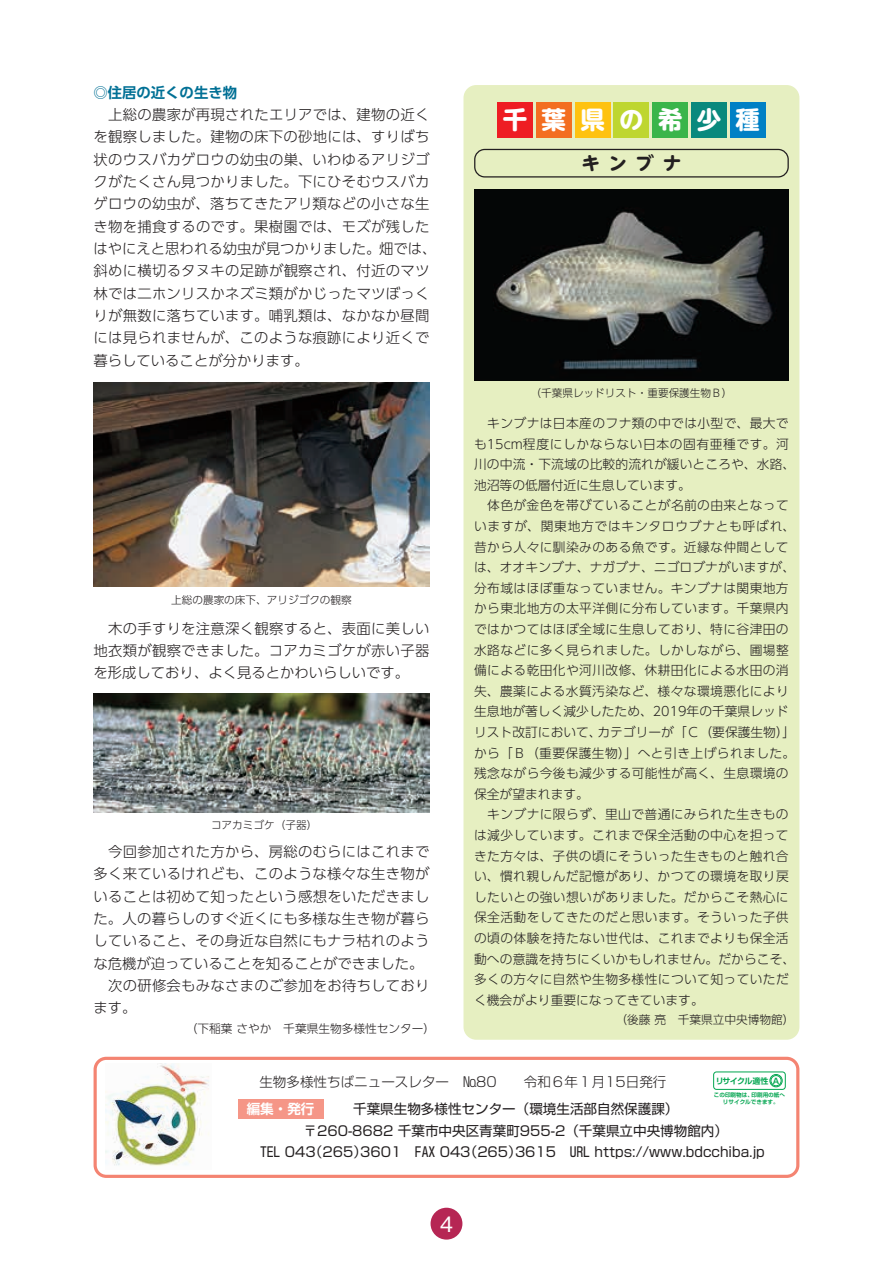
<style>
.page{position:relative;width:893px;height:1263px;background:#fff}
.page>*{position:absolute;margin:0;border:0;box-sizing:border-box;transform-origin:0 0}
.t1{font:700 24.45px "UD Shin M Go Pr 6 N";letter-spacing:.585em;color:#fff}
.t2{font:500 21.3px "Gothic BBB Pr 6 N";color:#fff}
.t3{font:700 18px "UD Shin M Go Pr 6 N";color:#231f20}
.t4{font:300 14.4px/22.4px "UD Shin Go Pr 6 N";letter-spacing:.02em;color:#231f20}
.t5{font:700 14.4px "UD Shin Go Pr 6 N De";color:#007095}
.t6{font:13.5px/21.3px "Shin Go Pr 6 N";color:#231f20;text-align:center}
.t7{font:300 13.5px "Shin Go Pr 6 N";color:#231f20}
.t8{font:700 13.5px "Shin Go Pr 6 N De";color:#fff}
.t9{font:300 12.75px/20.5px "UD Shin Go Pr 6 N";letter-spacing:.03em;color:#231f20}
.t10{font:300 11.7px "UD Shin Go Pr 6 N";color:#231f20}
.t11{font:300 10.65px "UD Shin Go Pr 6 N";color:#231f20}
.t12{font:700 7.95px "Shin Go Pr 6 N De";letter-spacing:-.065em;color:#00a54f}
.t13{font:700 5.55px/6.9px "Shin Go Pr 6 N De";color:#00a54f;text-align:center}
</style>
<div class="page">
<div style="left:431px;top:1208px;width:31px;height:31px;background:#b62654;border-radius:50%"></div>
<div style="left:463px;top:85px;width:336px;height:955px;background:#e6efc1;border-radius:13px"></div>
<div style="left:94px;top:1057px;width:705px;height:121px;border:3px solid #f48472;border-radius:11px"></div>
<div style="left:238px;top:1099px;width:85px;height:19px;background:#f59687"></div>
<div style="left:713px;top:1071px;width:73px;height:19px;border:1px solid #00a54f;border-radius:3px"></div>
<div style="left:770px;top:1074px;width:12px;height:13px;border:1px solid #00a54f;border-radius:50%"></div>
<div style="left:771px;top:1075px;width:10px;height:11px;border:1px solid #00a54f;border-radius:50%"></div>
<img style="left:105px;top:1063px;width:104px;height:103px">
<img style="left:474px;top:189px;width:315px;height:192px">
<div style="left:474px;top:149px;width:315px;height:29px;border:1px solid #231f20;border-radius:10px"></div>
<div style="left:497px;top:102px;width:36px;height:35px;background:#ee1d23"></div>
<div style="left:536px;top:102px;width:35px;height:35px;background:#f36e21"></div>
<div style="left:575px;top:102px;width:35px;height:35px;background:#fec210"></div>
<div style="left:614px;top:102px;width:35px;height:35px;background:#bed630"></div>
<div style="left:653px;top:102px;width:35px;height:35px;background:#3ab54a"></div>
<div style="left:691px;top:102px;width:36px;height:35px;background:#09897d"></div>
<div style="left:730px;top:102px;width:35px;height:35px;background:#0080c5"></div>
<img style="left:94px;top:383px;width:335px;height:204px">
<img style="left:94px;top:693px;width:335px;height:119px">
<p class="t5" style="left:94px;top:80px;width:145px">◎住居の近くの生き物</p>
<p class="t4" style="left:94px;top:103px;width:345px">　上総の農家が再現されたエリアでは、建物の近くを観察しました。建物の床下の砂地には、すりばち状のウスバカゲロウの幼虫の巣、いわゆるアリジゴクがたくさん見つかりました。下にひそむウスバカゲロウの幼虫が、落ちてきたアリ類などの小さな生き物を捕食するのです。果樹園では、モズが残したはやにえと思われる幼虫が見つかりました。畑では、斜めに横切るタヌキの足跡が観察され、付近のマツ林では二ホンリスかネズミ類がかじったマツぼっくりが無数に落ちています。哺乳類は、なかなか昼間には見られませんが、このような痕跡により近くで暮らしていることが分かります。</p>
<p class="t11" style="left:171px;top:591px;width:182px">上総の農家の床下、アリジゴクの観察</p>
<p class="t4" style="left:94px;top:616px;width:337px;text-align:justify">　木の手すりを注意深く観察すると、表面に美しい地衣類が観察できました。コアカミゴケが赤い子器を形成しており、よく見るとかわいらしいです。</p>
<p class="t11" style="left:211px;top:816px;width:108px">コアカミゴケ（子器）</p>
<p class="t4" style="left:94px;top:840px;width:337px">　今回参加された方から、房総のむらにはこれまで多く来ているけれども、このような様々な生き物がいることは初めて知ったという感想をいただきました。人の暮らしのすぐ近くにも多様な生き物が暮らしていること、その身近な自然にもナラ枯れのような危機が迫っていることを知ることができました。　次の研修会もみなさまのご参加をお待ちしております。</p>
<p class="t10" style="left:186px;top:1019px;width:251px">（下稲葉さやか　千葉県生物多様性センター）</p>
<h1 class="t1" style="left:503px;top:98px;width:259px">千葉県の希少種</h1>
<h3 class="t3" style="left:582px;top:148px;width:101px">キンブナ</h3>
<p class="t11" style="left:530px;top:385px;width:203px">（千葉県レッドリスト・重要保護生物Ｂ）</p>
<p class="t9" style="left:474px;top:412px;width:323px">　キンブナは日本産のフナ類の中では小型で、最大でも15cm程度にしかならない日本の固有亜種です。河川の中流・下流域の比較的流れが緩いところや、水路、池沼等の低層付近に生息しています。<br>　体色が金色を帯びていることが名前の由来となっていますが、関東地方ではキンタロウブナとも呼ばれ、昔から人々に馴染みのある魚です。近縁な仲間としては、オオキンブナ、ナガブナ、ニゴロブナがいますが、分布域はほぼ重なっていません。キンブナは関東地方から東北地方の太平洋側に分布しています。千葉県内ではかつてはほぼ全域に生息しており、特に谷津田の水路などに多く見られました。しかしながら、圃場整備による乾田化や河川改修、休耕田化による水田の消失、農薬による水質汚染など、様々な環境悪化により生息地が著しく減少したため、2019年の千葉県レッドリスト改訂において、カテゴリーが「Ｃ（要保護生物）」から「Ｂ（重要保護生物）」へと引き上げられました。残念ながら今後も減少する可能性が高く、生息環境の保全が望まれます。<br>　キンブナに限らず、里山で普通にみられた生きものは減少しています。これまで保全活動の中心を担ってきた方々は、子供の頃にそういった生きものと触れ合い、慣れ親しんだ記憶があり、かつての環境を取り戻したいとの強い想いがありました。だからこそ熱心に保全活動をしてきたのだと思います。そういった子供の頃の体験を持たない世代は、これまでよりも保全活動への意識を持ちにくいかもしれません。だからこそ、多くの方々に自然や生物多様性について知っていただく機会がより重要になってきています。</p>
<p class="t10" style="left:615px;top:1010px;width:181px">（後藤亮　千葉県立中央博物館）</p>
<p class="t7" style="left:259px;top:1070px;width:409px">生物多様性ちばニュースレター　№80　　令和６年１月15日発行</p>
<p class="t6" style="left:260px;top:1098px;width:506px">千葉県生物多様性センター（環境生活部自然保護課）<br>〒260-8682 千葉市中央区青葉町955-2（千葉県立中央博物館内）<br>TEL 043（265）3601　FAX 043（265）3615　URL https://www.bdcchiba.jp</p>
<p class="t12" style="left:716px;top:1074px;width:54px">リサイクル適性</p>
<p class="t13" style="left:714px;top:1091px;width:73px">この印刷物は、印刷用の紙へリサイクルできます。</p>
<p class="t12" style="left:773px;top:1074px;width:8px">A</p>
<p class="t8" style="left:247px;top:1098px;width:69px">編集・発行</p>
<h2 class="t2" style="left:440px;top:1206px;width:15px">4</h2>
</div>
